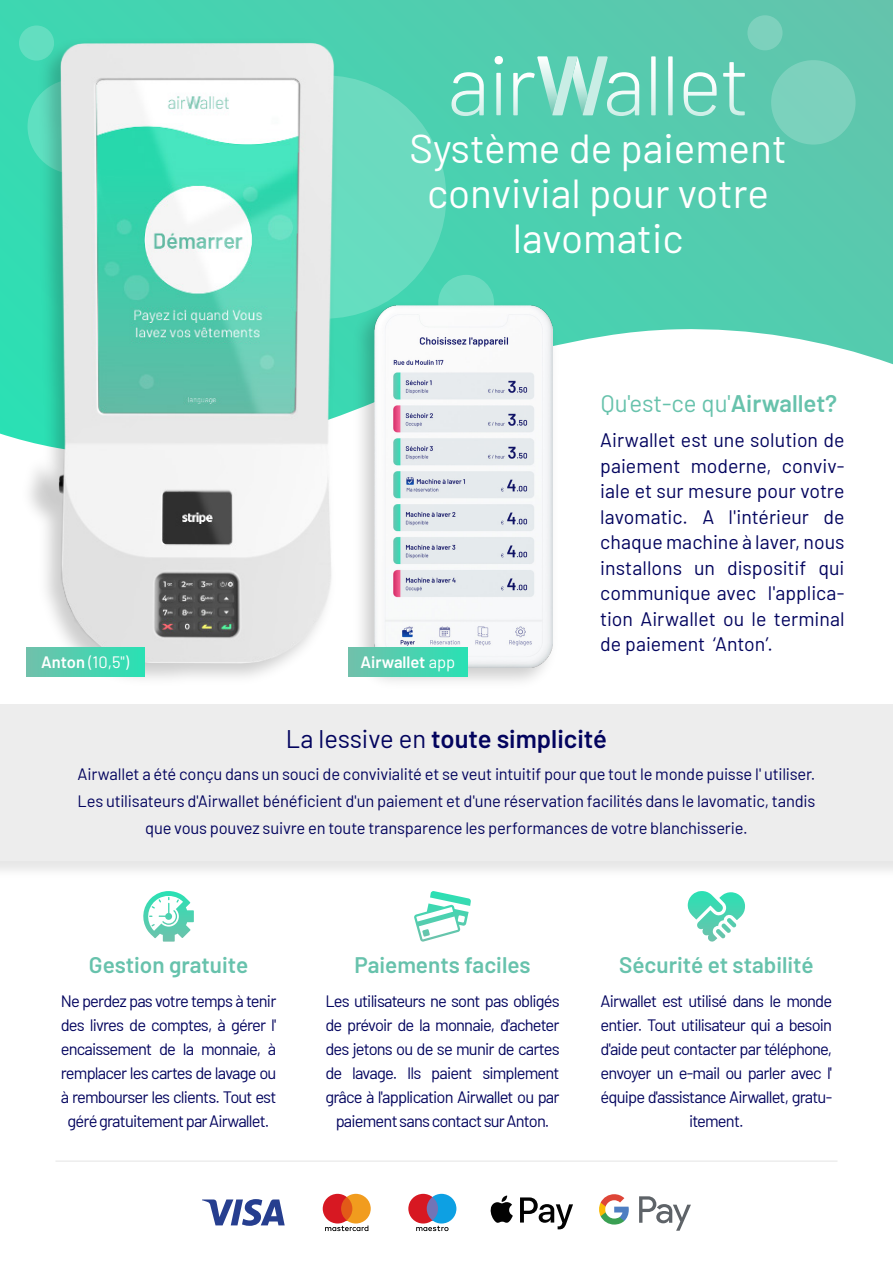
<style>
.page{position:relative;width:893px;height:1263px;background:#fff}
.page>*{position:absolute;margin:0;border:0;box-sizing:border-box;transform-origin:0 0}
.t1{font:40.5px/44.5px "Barlow";color:#fff;text-align:center}
.t2{font:600 25.5px "Barlow";color:#03045e}
.t3{font:24px "Barlow";color:#67c2ac}
.t4{font:600 22.5px "Barlow";color:#67c2ac}
.t5{font:19.5px/25.5px "Barlow";color:#03045e;text-align:justify}
.t6{font:16.5px/24px "Barlow";letter-spacing:-.05em;color:#03045e;text-align:center}
.t7{font:16.5px/27px "Barlow";letter-spacing:-.01em;color:#03045e;text-align:center}
.t8{font:16.5px "Barlow";color:#fff}
.t9{font:600 16.5px "Barlow";color:#fff}
.s1{font-weight:600}
.s2{font-weight:400}
</style>
<div class="page">
<svg style="left:0;top:0;width:893px;height:438px"></svg>
<div style="left:203px;top:75px;width:243px;height:244px;background:#6adabf;border-radius:50%"></div>
<div style="left:19px;top:26px;width:35px;height:35px;background:#63dec0;border-radius:50%"></div>
<div style="left:747px;top:15px;width:35px;height:35px;background:#7dd1bd;border-radius:50%"></div>
<div style="left:438px;top:275px;width:56px;height:56px;background:#69dbbf;border-radius:50%"></div>
<div style="left:771px;top:60px;width:85px;height:85px;background:#7cd1bd;border-radius:50%"></div>
<div style="left:0;top:704px;width:893px;height:157px;background:#ededed"></div>
<svg style="left:323px;top:1194px;width:48px;height:37px"></svg>
<svg style="left:408px;top:1194px;width:48px;height:37px"></svg>
<svg style="left:202px;top:1199px;width:83px;height:27px"></svg>
<svg style="left:639px;top:1196px;width:52px;height:35px"></svg>
<svg style="left:599px;top:1194px;width:30px;height:30px"></svg>
<svg style="left:490px;top:1195px;width:83px;height:34px"></svg>
<img style="left:15px;top:31px;width:23px;height:646px">
<img style="left:38px;top:24px;width:318px;height:655px">
<img style="left:347px;top:295px;width:219px;height:386px">
<img style="left:374px;top:306px;width:179px;height:361px">
<svg style="left:143px;top:891px;width:51px;height:51px"></svg>
<svg style="left:414px;top:891px;width:57px;height:51px"></svg>
<svg style="left:688px;top:891px;width:57px;height:51px"></svg>
<div style="left:26px;top:647px;width:118px;height:29px;background:linear-gradient(to right,#71c0ab,#2ae0b4)"></div>
<div style="left:349px;top:647px;width:118px;height:29px;background:linear-gradient(to right,#70c0ab,#2ae0b4)"></div>
<svg style="left:451px;top:72px;width:33px;height:44px"></svg>
<svg style="left:495px;top:56px;width:8px;height:59px"></svg>
<svg style="left:513px;top:56px;width:126px;height:60px;background:#84d9c5"></svg>
<svg style="left:651px;top:56px;width:5px;height:59px"></svg>
<svg style="left:668px;top:56px;width:5px;height:59px"></svg>
<svg style="left:684px;top:72px;width:33px;height:44px"></svg>
<svg style="left:723px;top:62px;width:22px;height:53px"></svg>
<hr style="left:55px;top:1160px;width:782px;height:2px;background:#ededed">
<h1 class="t1" style="left:409px;top:123px;width:379px">Système de paiement convivial pour votre lavomatic</h1>
<p class="t8" style="left:41px;top:650px;width:90px"><span class="s1">Anton</span> (10,5")</p>
<p class="t9" style="left:360px;top:650px;width:96px">Airwallet <span class="s2">app</span></p>
<h3 class="t3" style="left:601px;top:386px;width:238px">Qu'est-ce qu'<span class="s1">Airwallet?</span></h3>
<p class="t5" style="left:600px;top:426px;width:246px">Airwallet est une solution de paiement moderne, conviv&shy;iale et sur mesure pour votre lavomatic. A l'intérieur de chaque machine à laver, nous installons un dispositif qui communique avec l'applica&shy;tion Airwallet ou le terminal de paiement ‘Anton’.</p>
<h2 class="t2" style="left:286px;top:720px;width:322px"><span class="s2">La lessive en</span> toute simplicité</h2>
<p class="t7" style="left:78px;top:760px;width:739px">Airwallet a été conçu dans un souci de convivialité et se veut intuitif pour que tout le monde puisse l' utiliser.<br>Les utilisateurs d'Airwallet bénéficient d'un paiement et d'une réservation facilités dans le lavomatic, tandis que vous pouvez suivre en toute transparence les performances de votre blanchisserie.</p>
<h3 class="t4" style="left:89px;top:949px;width:161px">Gestion gratuite</h3>
<h3 class="t4" style="left:354px;top:949px;width:177px">Paiements faciles</h3>
<h3 class="t4" style="left:619px;top:949px;width:196px">Sécurité et stabilité</h3>
<p class="t6" style="left:61px;top:987px;width:217px">Ne perdez pas votre temps à tenir des livres de comptes, à gérer l' encaissement de la monnaie, à remplacer les cartes de lavage ou à rembourser les clients. Tout est géré gratuitement par Airwallet.</p>
<p class="t6" style="left:601px;top:987px;width:233px">Airwallet est utilisé dans le monde entier. Tout utilisateur qui a besoin d'aide peut contacter par téléphone, envoyer un e-mail ou parler avec l' équipe d'assistance Airwallet, gratu&shy;itement.</p>
<p class="t6" style="left:325px;top:987px;width:236px">Les utilisateurs ne sont pas obligés de prévoir de la monnaie, d'acheter des jetons ou de se munir de cartes de lavage. Ils paient simplement grâce à l'application Airwallet ou par paiement sans contact sur Anton.</p>
</div>
